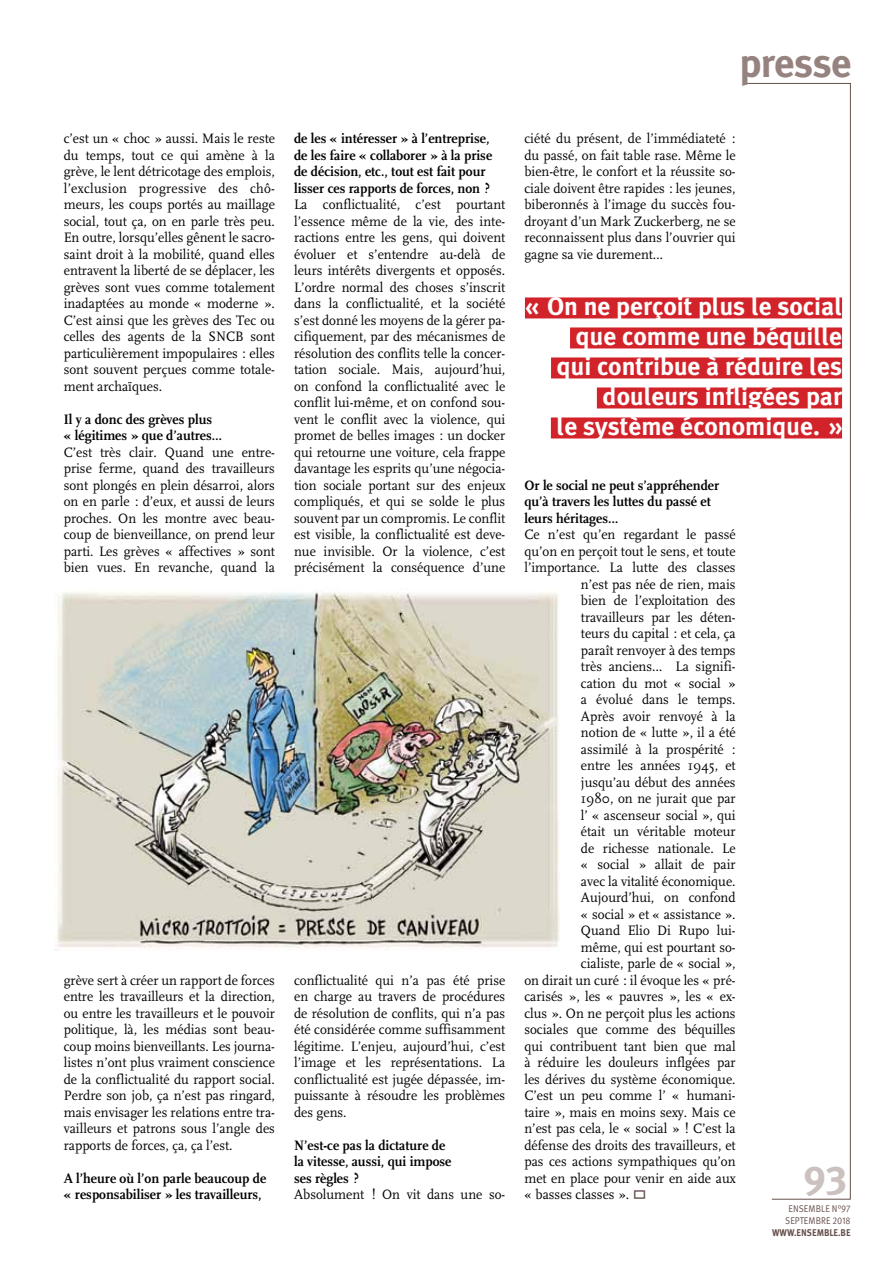
<style>
.page{position:relative;width:893px;height:1263px;background:#fff}
.page>*{position:absolute;margin:0;border:0;box-sizing:border-box;transform-origin:0 0}
.t1{font:700 40.5px "Meta Plus";color:#96837f}
.t2{font:40.5px "Meta Plus Bold Caps";color:#cbc1be}
.t3{font:700 25.5px/30px "Meta Plus";color:#fff;text-align:right}
.t4{font:14.25px/16.5px "FF Scala";color:#000;text-align:justify;scale:.95 1}
.t5{font:700 14.25px/16.5px "FF Scala";color:#000;scale:.95 1}
.t6{font:9.75px/12px "Meta Pro";letter-spacing:.01em;color:#664f4b;text-align:center;scale:.9 1}
.t7{font:700 9.75px "Meta Plus";color:#664f4b;scale:.9 1}
</style>
<div class="page">
<svg style="left:743px;top:83px;width:108px;height:1116px"></svg>
<img style="left:54px;top:592px;width:506px;height:358px">
<div style="left:525px;top:297px;width:317px;height:21px;background:#d2232a"></div>
<div style="left:570px;top:327px;width:272px;height:21px;background:#d2232a"></div>
<div style="left:551px;top:357px;width:291px;height:21px;background:#d2232a"></div>
<div style="left:597px;top:387px;width:245px;height:21px;background:#d2232a"></div>
<div style="left:551px;top:417px;width:291px;height:21px;background:#d2232a"></div>
<p class="t4" style="left:64px;top:130px;width:224px">c’est un « choc » aussi. Mais le reste du temps, tout ce qui amène à la grève, le lent détricotage des emplois, l’exclusion progressive des chô&shy;meurs, les coups portés au maillage social, tout ça, on en parle très peu.<br>En outre, lorsqu’elles gênent le sacro&shy;saint droit à la mobilité, quand elles entravent la liberté de se déplacer, les grèves sont vues comme totalement inadaptées au monde « moderne ».<br>C’est ainsi que les grèves des Tec ou celles des agents de la SNCB sont particulièrement impopulaires : elles sont souvent perçues comme totale&shy;ment archaïques.</p>
<p class="t5" style="left:64px;top:411px;width:168px">Il y a donc des grèves plus « légitimes » que d’autres…</p>
<p class="t4" style="left:64px;top:444px;width:224px">C’est très clair. Quand une entre&shy;prise ferme, quand des travailleurs sont plongés en plein désarroi, alors on en parle : d’eux, et aussi de leurs proches. On les montre avec beau&shy;coup de bienveillance, on prend leur parti. Les grèves « affectives » sont bien vues. En revanche, quand la</p>
<p class="t5" style="left:294px;top:130px;width:210px">de les « intéresser » à l’entreprise, de les faire « collaborer » à la prise de décision, etc., tout est fait pour lisser ces rapports de forces, non ?</p>
<p class="t4" style="left:294px;top:196px;width:224px">La conflictualité, c’est pourtant l’essence même de la vie, des inte&shy;ractions entre les gens, qui doivent évoluer et s’entendre au-delà de leurs intérêts divergents et opposés.<br>L’ordre normal des choses s’inscrit dans la conflictualité, et la société s’est donné les moyens de la gérer pa&shy;cifiquement, par des mécanismes de résolution des conflits telle la concer&shy;tation sociale. Mais, aujourd’hui, on confond la conflictualité avec le conflit lui-même, et on confond sou&shy;vent le conflit avec la violence, qui promet de belles images : un docker qui retourne une voiture, cela frappe davantage les esprits qu’une négocia&shy;tion sociale portant sur des enjeux compliqués, et qui se solde le plus souvent par un compromis. Le conflit est visible, la conflictualité est deve&shy;nue invisible. Or la violence, c’est précisément la conséquence d’une</p>
<p class="t4" style="left:64px;top:972px;width:224px">grève sert à créer un rapport de forces entre les travailleurs et la direction, ou entre les travailleurs et le pouvoir politique, là, les médias sont beau&shy;coup moins bienveillants. Les journa&shy;listes n’ont plus vraiment conscience de la conflictualité du rapport social.<br>Perdre son job, ça n’est pas ringard, mais envisager les relations entre tra&shy;vailleurs et patrons sous l’angle des rapports de forces, ça, ça l’est.</p>
<p class="t5" style="left:64px;top:1170px;width:215px">A l’heure où l’on parle beaucoup de « responsabiliser » les travailleurs,</p>
<p class="t4" style="left:294px;top:972px;width:224px">conflictualité qui n’a pas été prise en charge au travers de procédures de résolution de conflits, qui n’a pas été considérée comme suffisamment légitime. L’enjeu, aujourd’hui, c’est l’image et les représentations. La conflictualité est jugée dépassée, im&shy;puissante à résoudre les problèmes des gens.</p>
<p class="t5" style="left:294px;top:1137px;width:167px">N’est-ce pas la dictature de la vitesse, aussi, qui impose ses règles ?</p>
<p class="t4" style="left:294px;top:1187px;width:224px">Absolument ! On vit dans une so-</p>
<h1 class="t1" style="left:739px;top:39px;width:114px">presse</h1>
<p class="t4" style="left:524px;top:131px;width:224px">ciété du présent, de l’immédiateté : du passé, on fait table rase. Même le bien-être, le confort et la réussite so&shy;ciale doivent être rapides : les jeunes, biberonnés à l’image du succès fou&shy;droyant d’un Mark Zuckerberg, ne se reconnaissent plus dans l’ouvrier qui gagne sa vie durement…</p>
<h2 class="t3" style="left:525px;top:291px;width:319px">« On ne perçoit plus le social que comme une béquille<br>qui contribue à réduire les douleurs infligées par<br>le système économique. »</h2>
<p class="t5" style="left:524px;top:477px;width:207px">Or le social ne peut s’appréhender qu’à travers les luttes du passé et leurs héritages…</p>
<p class="t4" style="left:524px;top:527px;width:224px">Ce n’est qu’en regardant le passé</p>
<p class="t4" style="left:524px;top:543px;width:224px">qu’on en perçoit tout le sens, et toute</p>
<p class="t4" style="left:524px;top:560px;width:224px">l’importance. La lutte des classes</p>
<p class="t4" style="left:581px;top:576px;width:164px">n’est pas née de rien, mais</p>
<p class="t4" style="left:581px;top:593px;width:164px">bien de l’exploitation des</p>
<p class="t4" style="left:581px;top:609px;width:164px">travailleurs par les déten-</p>
<p class="t4" style="left:581px;top:626px;width:164px">teurs du capital : et cela, ça</p>
<p class="t4" style="left:581px;top:642px;width:164px">paraît renvoyer à des temps</p>
<p class="t4" style="left:581px;top:659px;width:164px">très anciens… La signifi-</p>
<p class="t4" style="left:581px;top:675px;width:164px">cation du mot « social »</p>
<p class="t4" style="left:581px;top:692px;width:164px">a évolué dans le temps.</p>
<p class="t4" style="left:581px;top:708px;width:164px">Après avoir renvoyé à la</p>
<p class="t4" style="left:581px;top:725px;width:164px">notion de « lutte », il a été</p>
<p class="t4" style="left:581px;top:741px;width:164px">assimilé à la prospérité :</p>
<p class="t4" style="left:581px;top:758px;width:164px">entre les années 1945, et</p>
<p class="t4" style="left:581px;top:774px;width:164px">jusqu’au début des années</p>
<p class="t4" style="left:581px;top:791px;width:164px">1980, on ne jurait que par</p>
<p class="t4" style="left:581px;top:807px;width:164px">l’ « ascenseur social », qui</p>
<p class="t4" style="left:581px;top:824px;width:164px">était un véritable moteur</p>
<p class="t4" style="left:581px;top:840px;width:164px">de richesse nationale. Le</p>
<p class="t4" style="left:581px;top:857px;width:164px">« social » allait de pair</p>
<p class="t4" style="left:581px;top:873px;width:164px">avec la vitalité économique.</p>
<p class="t4" style="left:581px;top:890px;width:164px">Aujourd’hui, on confond</p>
<p class="t4" style="left:581px;top:906px;width:164px">« social » et « assistance ».</p>
<p class="t4" style="left:581px;top:923px;width:164px">Quand Elio Di Rupo lui-</p>
<p class="t4" style="left:581px;top:939px;width:164px">même, qui est pourtant so-</p>
<p class="t4" style="left:581px;top:956px;width:164px">cialiste, parle de « social »,</p>
<p class="t4" style="left:524px;top:972px;width:224px">on dirait un curé : il évoque les « pré-</p>
<p class="t4" style="left:524px;top:989px;width:224px">carisés », les « pauvres », les « ex-</p>
<p class="t4" style="left:524px;top:1005px;width:224px">clus ». On ne perçoit plus les actions</p>
<p class="t4" style="left:524px;top:1022px;width:224px">sociales que comme des béquilles</p>
<p class="t4" style="left:524px;top:1038px;width:224px">qui contribuent tant bien que mal</p>
<p class="t4" style="left:524px;top:1055px;width:224px">à réduire les douleurs inflgées par</p>
<p class="t4" style="left:524px;top:1071px;width:224px">les dérives du système économique.</p>
<p class="t4" style="left:524px;top:1088px;width:224px">C’est un peu comme l’ « humani-</p>
<p class="t4" style="left:524px;top:1104px;width:224px">taire », mais en moins sexy. Mais ce</p>
<p class="t4" style="left:524px;top:1121px;width:224px">n’est pas cela, le « social » ! C’est la</p>
<p class="t4" style="left:524px;top:1137px;width:224px">défense des droits des travailleurs, et</p>
<p class="t4" style="left:524px;top:1154px;width:224px">pas ces actions sympathiques qu’on</p>
<p class="t4" style="left:524px;top:1170px;width:224px">met en place pour venir en aide aux</p>
<p class="t4" style="left:524px;top:1187px;width:112px">« basses classes ».</p>
<h1 class="t2" style="left:804px;top:1156px;width:45px">93</h1>
<p class="t6" style="left:785px;top:1203px;width:74px">ENSEMBLE N°97<br>SEPTEMBRE 2018</p>
<p class="t7" style="left:772px;top:1227px;width:89px">www.ensemble.be</p>
</div>
